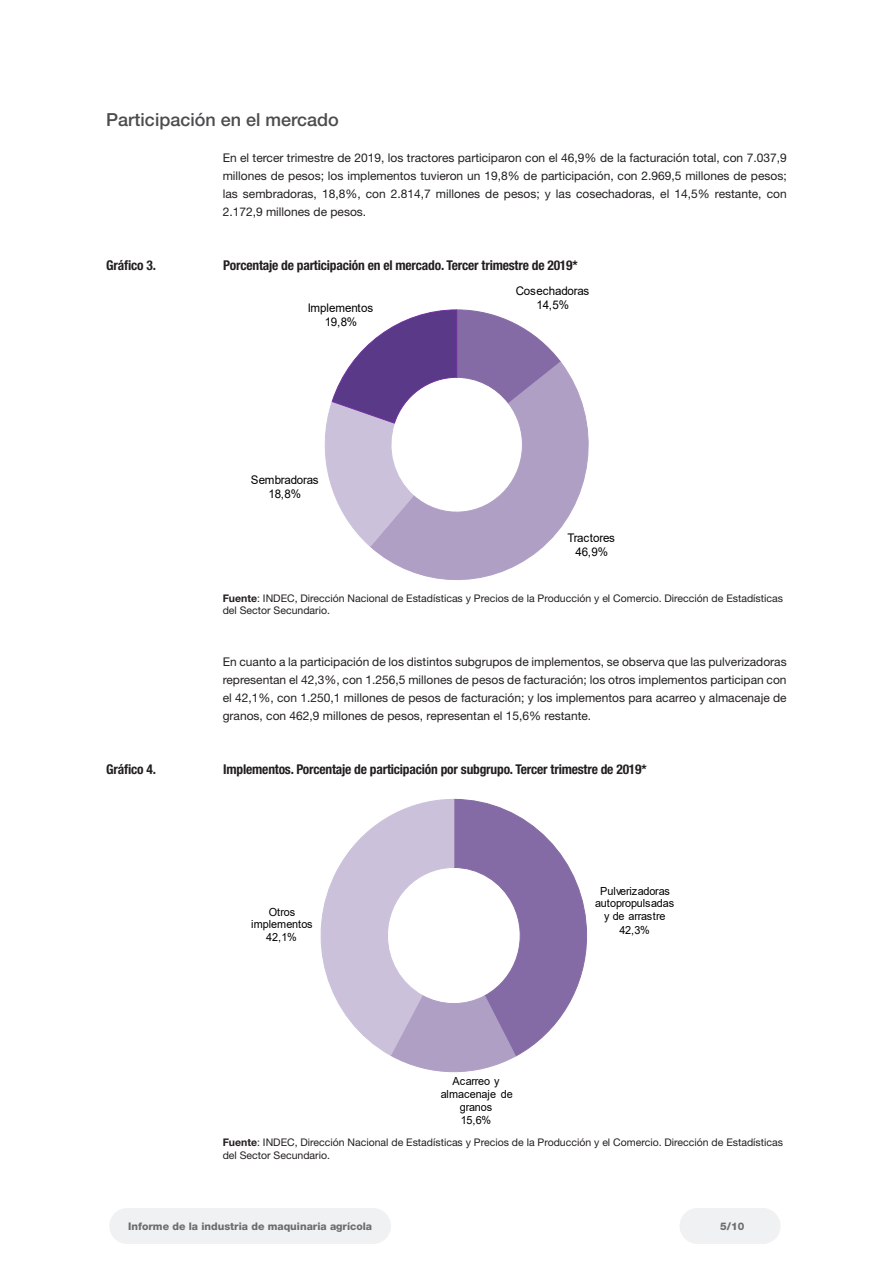
<style>
.page{position:relative;width:893px;height:1263px;background:#fff}
.page>*{position:absolute;margin:0;border:0;box-sizing:border-box;transform-origin:0 0}
.H3_título{font:500 18px "Helvetica Neue LT Std";color:#4b4c4d}
.Cuadro_Gráfico_títul{font:700 condensed 13.5px "Helvetica Neue LT Std";letter-spacing:-.015em;color:#231f20}
.texto{font:12px/18px "Helvetica Neue LT Std";color:#231f20;text-align:justify}
.t1{font:11.85px/13.6px "Arial";letter-spacing:-.02em;color:#000;text-align:center}
.t2{font:11.1px/13.2px "Arial";letter-spacing:-.02em;color:#000;text-align:center}
.nota_C_G{font:10.5px/12.6px "Helvetica Neue LT Std";color:#231f20}
.t3{font:800 10.5px "Helvetica Neue LT Std";color:#6c6d70}
.s1{font-weight:700}
</style>
<div class="page">
<div style="left:680px;top:1208px;width:35px;height:36px;background:#f0f1f2;border-radius:50%"></div>
<div style="left:109px;top:1208px;width:36px;height:36px;background:#f0f1f2;border-radius:50%"></div>
<div style="left:745px;top:1208px;width:36px;height:36px;background:#f0f1f2;border-radius:50%"></div>
<div style="left:355px;top:1208px;width:36px;height:36px;background:#f0f1f2;border-radius:50%"></div>
<div style="left:699px;top:1208px;width:66px;height:36px;background:#f0f1f2"></div>
<div style="left:130px;top:1208px;width:243px;height:36px;background:#f0f1f2"></div>
<svg style="left:320px;top:798px;width:268px;height:275px"></svg>
<svg style="left:324px;top:309px;width:265px;height:272px"></svg>
<p class="H3_título" style="left:106px;top:109px;width:234px">Participación en el mercado</p>
<p class="texto" style="left:223px;top:149px;width:565px">En el tercer trimestre de 2019, los tractores participaron con el 46,9% de la facturación total, con 7.037,9 millones de pesos; los implementos tuvieron un 19,8% de participación, con 2.969,5 millones de pesos; las sembradoras, 18,8%, con 2.814,7 millones de pesos; y las cosechadoras, el 14,5% restante, con 2.172,9 millones de pesos.</p>
<p class="Cuadro_Gráfico_títul" style="left:106px;top:257px;width:51px">Gráfico 3.</p>
<p class="Cuadro_Gráfico_títul" style="left:223px;top:257px;width:356px">Porcentaje de participación en el mercado. Tercer trimestre de 2019*</p>
<p class="t1" style="left:308px;top:301px;width:67px">Implementos<br>19,8%</p>
<p class="t1" style="left:251px;top:473px;width:70px">Sembradoras<br>18,8%</p>
<p class="t1" style="left:516px;top:284px;width:75px">Cosechadoras<br>14,5%</p>
<p class="t1" style="left:567px;top:531px;width:49px">Tractores<br>46,9%</p>
<p class="nota_C_G" style="left:223px;top:591px;width:562px"><span class="s1">Fuente</span>: INDEC, Dirección Nacional de Estadísticas y Precios de la Producción y el Comercio. Dirección de Estadísticas del Sector Secundario.</p>
<p class="texto" style="left:223px;top:653px;width:565px">En cuanto a la participación de los distintos subgrupos de implementos, se observa que las pulverizadoras representan el 42,3%, con 1.256,5 millones de pesos de facturación; los otros implementos participan con el 42,1%, con 1.250,1 millones de pesos de facturación; y los implementos para acarreo y almacenaje de granos, con 462,9 millones de pesos, representan el 15,6% restante.</p>
<p class="Cuadro_Gráfico_títul" style="left:106px;top:761px;width:51px">Gráfico 4.</p>
<p class="Cuadro_Gráfico_títul" style="left:223px;top:761px;width:425px">Implementos. Porcentaje de participación por subgrupo. Tercer trimestre de 2019*</p>
<p class="t2" style="left:251px;top:905px;width:63px">Otros implementos<br>42,1%</p>
<p class="t2" style="left:441px;top:1074px;width:74px">Acarreo y almacenaje de granos<br>15,6%</p>
<p class="t2" style="left:595px;top:884px;width:80px">Pulverizadoras autopropulsadas y de arrastre<br>42,3%</p>
<p class="nota_C_G" style="left:223px;top:1136px;width:562px"><span class="s1">Fuente</span>: INDEC, Dirección Nacional de Estadísticas y Precios de la Producción y el Comercio. Dirección de Estadísticas del Sector Secundario.</p>
<p class="t3" style="left:128px;top:1220px;width:245px">Informe de la industria de maquinaria agrícola</p>
<p class="t3" style="left:720px;top:1220px;width:26px">5/10</p>
</div>
